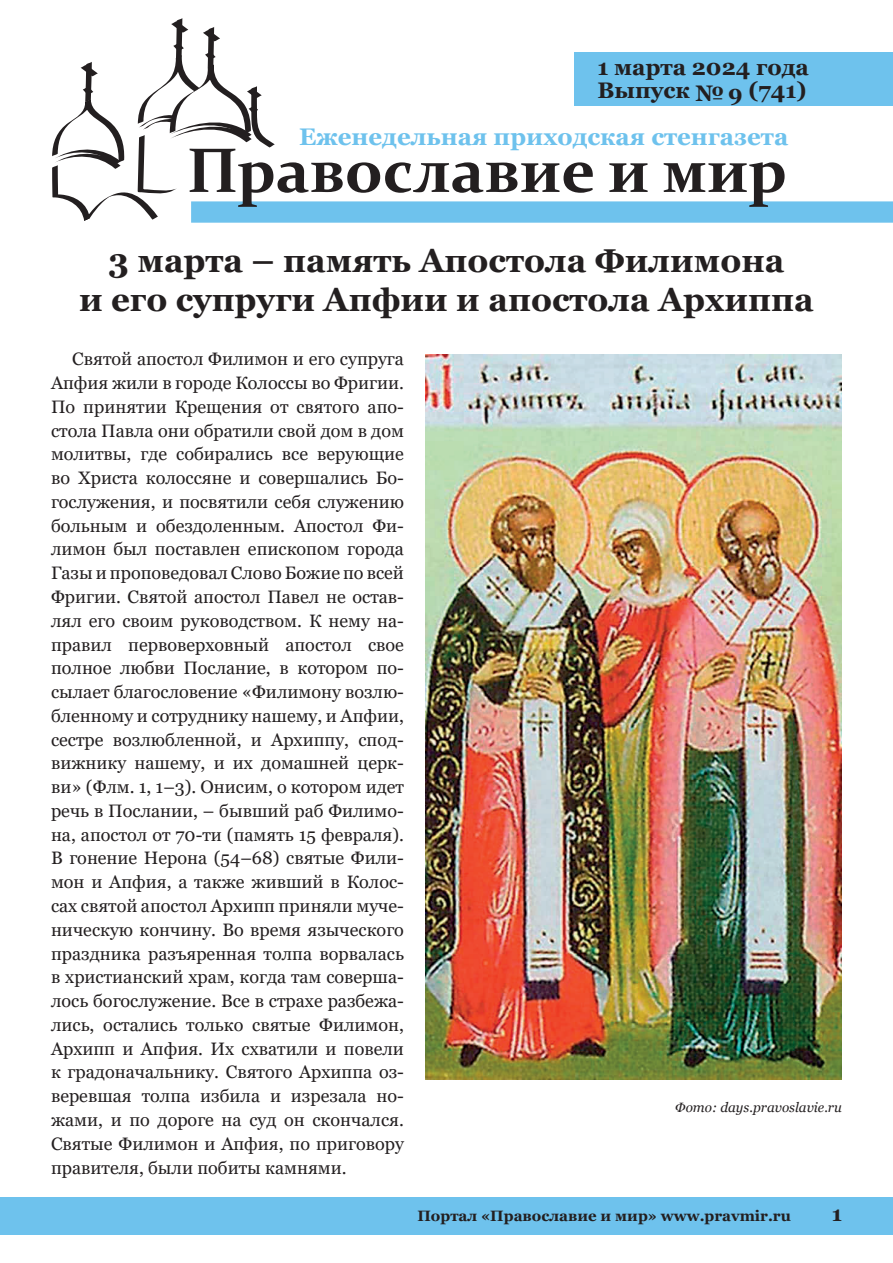
<style>
.page{position:relative;width:893px;height:1263px;background:#fff}
.page>*{position:absolute;margin:0;border:0;box-sizing:border-box;transform-origin:0 0}
.Zagolovok{font:700 33px/39px "Georgia";color:#231f20;text-align:center}
.t1{font:700 24px "Georgia";color:#6ec2ed}
.t2{font:700 22.5px/22.5px "Georgia";color:#231f20}
.t3{font:700 21px "Georgia";color:#231f20}
.Text{font:18px/23.7px "Georgia";color:#231f20;text-align:justify}
.t4{font:700 15px "Georgia";color:#231f20}
.Podpis_pod_photo{font:italic 13.5px "Georgia";color:#231f20}
</style>
<div class="page">
<div style="left:191px;top:201px;width:702px;height:22px;background:#6ec2ed"></div>
<div style="left:574px;top:53px;width:319px;height:53px;background:#6ec2ed"></div>
<svg style="left:52px;top:18px;width:541px;height:203px"></svg>
<svg style="left:609px;top:163px;width:39px;height:29px"></svg>
<svg style="left:664px;top:162px;width:121px;height:45px"></svg>
<div style="left:0;top:1197px;width:893px;height:37px;background:#6ec2ed"></div>
<img style="left:425px;top:354px;width:417px;height:726px">
<p class="t2" style="left:597px;top:56px;width:213px">1 марта 2024 года<br>Выпуск № 9 (741)</p>
<h2 class="t1" style="left:299px;top:122px;width:491px">Еженедельная приходская стенгазета</h2>
<p class="Zagolovok" style="left:79px;top:241px;width:736px">3 марта – память Апостола Филимона<br>и его супруги Апфии и апостола Архиппа</p>
<p class="Text" style="left:51px;top:348px;width:354px;text-indent:21px">Святой апостол Филимон и его супруга Апфия жили в городе Колоссы во Фригии.<br>По принятии Крещения от святого апо&shy;стола Павла они обратили свой дом в дом молитвы, где собирались все верующие во Христа колоссяне и совершались Бо&shy;гослужения, и посвятили себя служению больным и обездоленным. Апостол Фи&shy;лимон был поставлен епископом города Газы и проповедовал Слово Божие по всей Фригии. Святой апостол Павел не остав&shy;лял его своим руководством. К нему на&shy;правил первоверховный апостол свое полное любви Послание, в котором по&shy;сылает благословение «Филимону возлю&shy;бленному и сотруднику нашему, и Апфии, сестре возлюбленной, и Архиппу, спод&shy;вижнику нашему, и их домашней церк&shy;ви» (Флм. 1, 1–3). Онисим, о котором идет речь в Послании, – бывший раб Филимо&shy;на, апостол от 70-ти (память 15 февраля).<br>В гонение Нерона (54–68) святые Фили&shy;мон и Апфия, а также живший в Колос&shy;сах святой апостол Архипп приняли муче&shy;ническую кончину. Во время языческого праздника разъяренная толпа ворвалась в христианский храм, когда там соверша&shy;лось богослужение. Все в страхе разбежа&shy;лись, остались только святые Филимон, Архипп и Апфия. Их схватили и повели к градоначальнику. Святого Архиппа оз&shy;веревшая толпа избила и изрезала но&shy;жами, и по дороге на суд он скончался.<br>Святые Филимон и Апфия, по приговору правителя, были побиты камнями.</p>
<p class="Podpis_pod_photo" style="left:675px;top:1099px;width:168px">Фото: days.pravoslavie.ru</p>
<p class="t4" style="left:417px;top:1206px;width:375px">Портал «Православие и мир» www.pravmir.ru</p>
<p class="t3" style="left:832px;top:1200px;width:12px">1</p>
</div>
